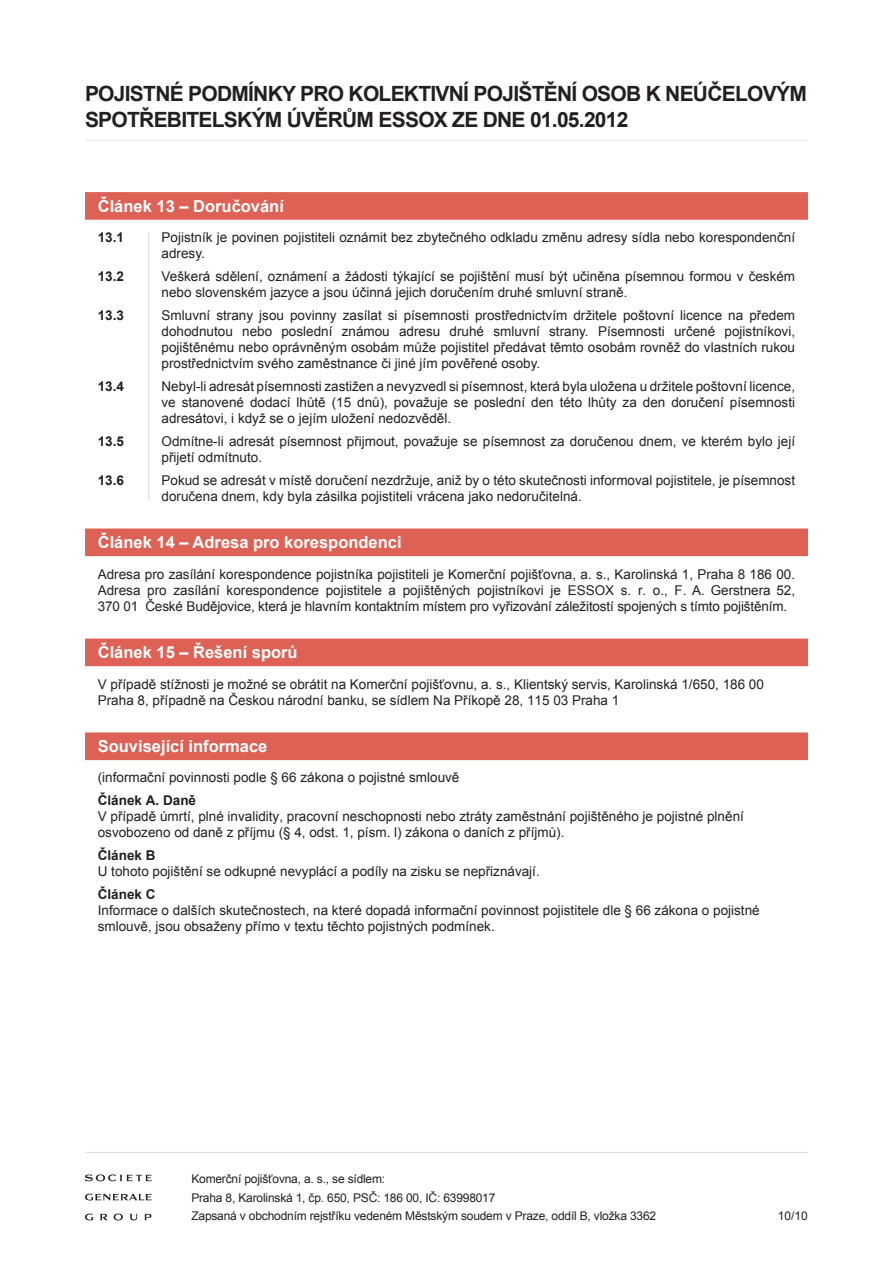
<style>
.page{position:relative;width:893px;height:1263px;background:#fff}
.page>*{position:absolute;margin:0;border:0;box-sizing:border-box;transform-origin:0 0}
.t1{font:700 21px/25.2px "Arial";letter-spacing:-.035em;color:#231f20}
.t2{font:700 16.5px "Arial";color:#fff}
.t3{font:13.5px/16.2px "Arial";color:#231f20}
.t4{font:700 13.5px "Arial";color:#231f20}
.t5{font:12px/18.6px "Arial";letter-spacing:-.015em;color:#231f20}
.s1{font-style:inherit}
</style>
<div class="page">
<hr style="left:85px;top:1152px;width:723px;height:1px;background:#dcdddf">
<hr style="left:85px;top:140px;width:723px;height:1px;background:#ededed">
<div style="left:85px;top:192px;width:723px;height:28px;background:#dd6154"></div>
<div style="left:85px;top:528px;width:723px;height:28px;background:#dd6154"></div>
<div style="left:85px;top:639px;width:723px;height:27px;background:#dd6154"></div>
<div style="left:85px;top:732px;width:723px;height:28px;background:#dd6154"></div>
<hr style="left:148px;top:232px;width:1px;height:268px;background:#dcdddf">
<svg style="left:100px;top:1214px;width:8px;height:6px"></svg>
<svg style="left:130px;top:1214px;width:8px;height:6px"></svg>
<svg style="left:144px;top:1214px;width:7px;height:6px"></svg>
<svg style="left:85px;top:1213px;width:8px;height:7px"></svg>
<svg style="left:114px;top:1213px;width:9px;height:7px"></svg>
<svg style="left:85px;top:1174px;width:67px;height:7px"></svg>
<svg style="left:85px;top:1194px;width:67px;height:6px"></svg>
<h1 class="t1" style="left:85px;top:82px;width:723px">POJISTNÉ PODMÍNKY PRO KOLEKTIVNÍ POJIŠTĚNÍ OSOB K NEÚČELOVÝM<br>SPOTŘEBITELSKÝM ÚVĚRŮM ESSOX ZE DNE 01.05.2012</h1>
<p class="t2" style="left:98px;top:195px;width:188px">Článek 13 – Doručování</p>
<p class="t4" style="left:98px;top:228px;width:28px">13.1</p>
<p class="t3" style="left:162px;top:229px;width:635px">Pojistník je povinen pojistiteli oznámit bez zbytečného odkladu změnu adresy sídla nebo korespondenční adresy.</p>
<p class="t4" style="left:98px;top:267px;width:28px">13.2</p>
<p class="t3" style="left:162px;top:268px;width:635px">Veškerá sdělení, oznámení a žádosti týkající se pojištění musí být učiněna písemnou formou v českém nebo slovenském jazyce a jsou účinná jejich doručením druhé smluvní straně.</p>
<p class="t4" style="left:98px;top:306px;width:28px">13.3</p>
<p class="t3" style="left:162px;top:307px;width:635px;text-align:justify">Smluvní strany jsou povinny zasílat si písemnosti prostřednictvím držitele poštovní licence na předem dohodnutou nebo poslední známou adresu druhé smluvní strany. Písemnosti určené pojistníkovi, pojištěnému nebo oprávněným osobám může pojistitel předávat těmto osobám rovněž do vlastních rukou prostřednictvím svého zaměstnance či jiné jím pověřené osoby.</p>
<p class="t4" style="left:98px;top:377px;width:28px">13.4</p>
<p class="t3" style="left:162px;top:378px;width:635px;text-align:justify">Nebyl-li adresát písemnosti zastižen a nevyzvedl si písemnost, která byla uložena u držitele poštovní licence, ve stanovené dodací lhůtě (15 dnů), považuje se poslední den této lhůty za den doručení písemnosti adresátovi, i když se o jejím uložení nedozvěděl.</p>
<p class="t4" style="left:98px;top:432px;width:28px">13.5</p>
<p class="t3" style="left:162px;top:433px;width:635px">Odmítne-li adresát písemnost přijmout, považuje se písemnost za doručenou dnem, ve kterém bylo její přijetí odmítnuto.</p>
<p class="t4" style="left:98px;top:471px;width:28px">13.6</p>
<p class="t3" style="left:162px;top:472px;width:635px">Pokud se adresát v místě doručení nezdržuje, aniž by o této skutečnosti informoval pojistitele, je písemnost doručena dnem, kdy byla zásilka pojistiteli vrácena jako nedoručitelná.</p>
<p class="t2" style="left:98px;top:531px;width:305px">Článek 14 – Adresa pro korespondenci</p>
<p class="t3" style="left:98px;top:566px;width:699px;text-align:justify">Adresa pro zasílání korespondence pojistníka pojistiteli je Komerční pojišťovna, a. s., Karolinská 1, Praha 8 186 00.<br>Adresa pro zasílání korespondence pojistitele a pojištěných pojistníkovi je ESSOX s. r. o., <span class="s1">F. A. Gerstnera 52</span>, 370 01 České Budějovice, která je hlavním kontaktním místem pro vyřizování záležitostí spojených s tímto pojištěním.</p>
<p class="t2" style="left:98px;top:641px;width:201px">Článek 15 – Řešení sporů</p>
<p class="t3" style="left:98px;top:676px;width:668px">V případě stížnosti je možné se obrátit na Komerční pojišťovnu, a. s., Klientský servis, Karolinská 1/650, 186 00<br>Praha 8, případně na Českou národní banku, se sídlem Na Příkopě 28, 115 03 Praha 1</p>
<p class="t2" style="left:98px;top:735px;width:171px">Související informace</p>
<p class="t3" style="left:98px;top:770px;width:363px">(informační povinnosti podle § 66 zákona o pojistné smlouvě</p>
<p class="t4" style="left:98px;top:791px;width:100px">Článek A. Daně</p>
<p class="t3" style="left:98px;top:808px;width:648px">V případě úmrtí, plné invalidity, pracovní neschopnosti nebo ztráty zaměstnání pojištěného je pojistné plnění osvobozeno od daně z příjmu (§ 4, odst. 1, písm. l) zákona o daních z příjmů).</p>
<p class="t4" style="left:98px;top:846px;width:59px">Článek B</p>
<p class="t3" style="left:98px;top:863px;width:443px">U tohoto pojištění se odkupné nevyplácí a podíly na zisku se nepřiznávají.</p>
<p class="t4" style="left:98px;top:885px;width:59px">Článek C</p>
<p class="t3" style="left:98px;top:902px;width:663px">Informace o dalších skutečnostech, na které dopadá informační povinnost pojistitele dle § 66 zákona o pojistné smlouvě, jsou obsaženy přímo v textu těchto pojistných podmínek.</p>
<p class="t5" style="left:191px;top:1170px;width:466px">Komerční pojišťovna, a. s., se sídlem:<br>Praha 8, Karolinská 1, čp. 650, PSČ: 186 00, IČ: 63998017<br>Zapsaná v obchodním rejstříku vedeném Městským soudem v Praze, oddíl B, vložka 3362</p>
<p class="t5" style="left:778px;top:1207px;width:32px">10/10</p>
</div>
